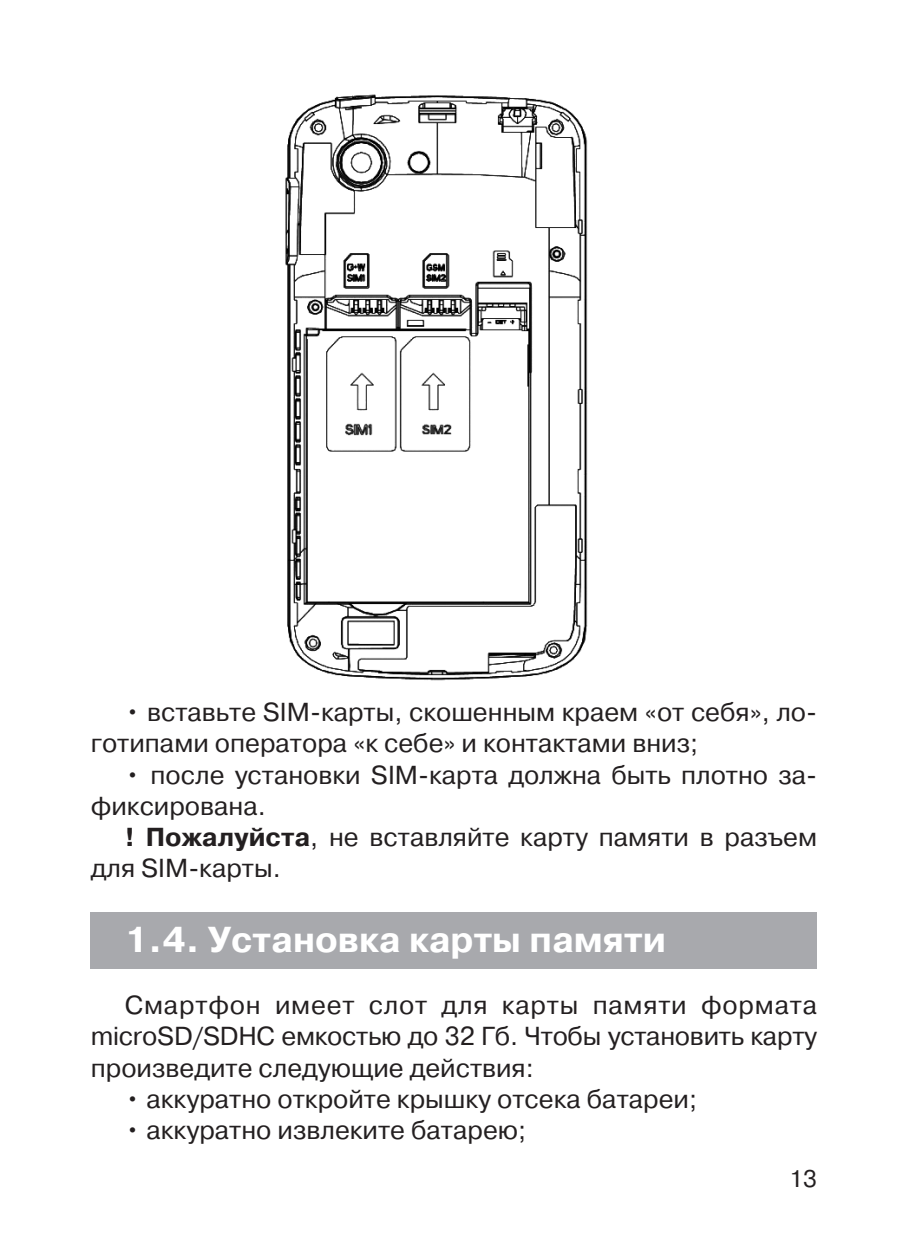
<style>
.page{position:relative;width:908px;height:1248px;background:#fff}
.page>*{position:absolute;margin:0;border:0;box-sizing:border-box;transform-origin:0 0}
.t1{font:700 36px "Pragmatica C";color:#fff}
.t2{font:26px/31.2px "Pragmatica C";color:#231f20}
.t3{font:24px "Pragmatica C";color:#231f20}
.s1{font-weight:700}
</style>
<div class="page">
<div style="left:91px;top:912px;width:725px;height:56px;background:#a8a9ad"></div>
<img style="left:285px;top:94px;width:303px;height:587px">
<p class="t2" style="left:91px;top:696px;width:727px;text-indent:34px">• вставьте SIM-карты, скошенным краем «от себя», ло&shy;готипами оператора «к себе» и контактами вниз;</p>
<p class="t2" style="left:91px;top:759px;width:727px;text-indent:34px">• после установки SIM-карта должна быть плотно за&shy;фиксирована.</p>
<p class="t2" style="left:91px;top:821px;width:727px;text-indent:34px"><span class="s1">! Пожалуйста</span>, не вставляйте карту памяти в разъем для SIM-карты.</p>
<p class="t1" style="left:125px;top:919px;width:542px">1.4. Установка карты памяти</p>
<p class="t2" style="left:91px;top:989px;width:727px;text-align:justify;text-indent:34px">Смартфон имеет слот для карты памяти формата microSD/SDHC емкостью до 32 Гб. Чтобы установить карту произведите следующие действия:</p>
<p class="t2" style="left:125px;top:1083px;width:573px">• аккуратно откройте крышку отсека батареи;</p>
<p class="t2" style="left:125px;top:1114px;width:402px">• аккуратно извлеките батарею;</p>
<p class="t3" style="left:789px;top:1165px;width:29px">13</p>
</div>
